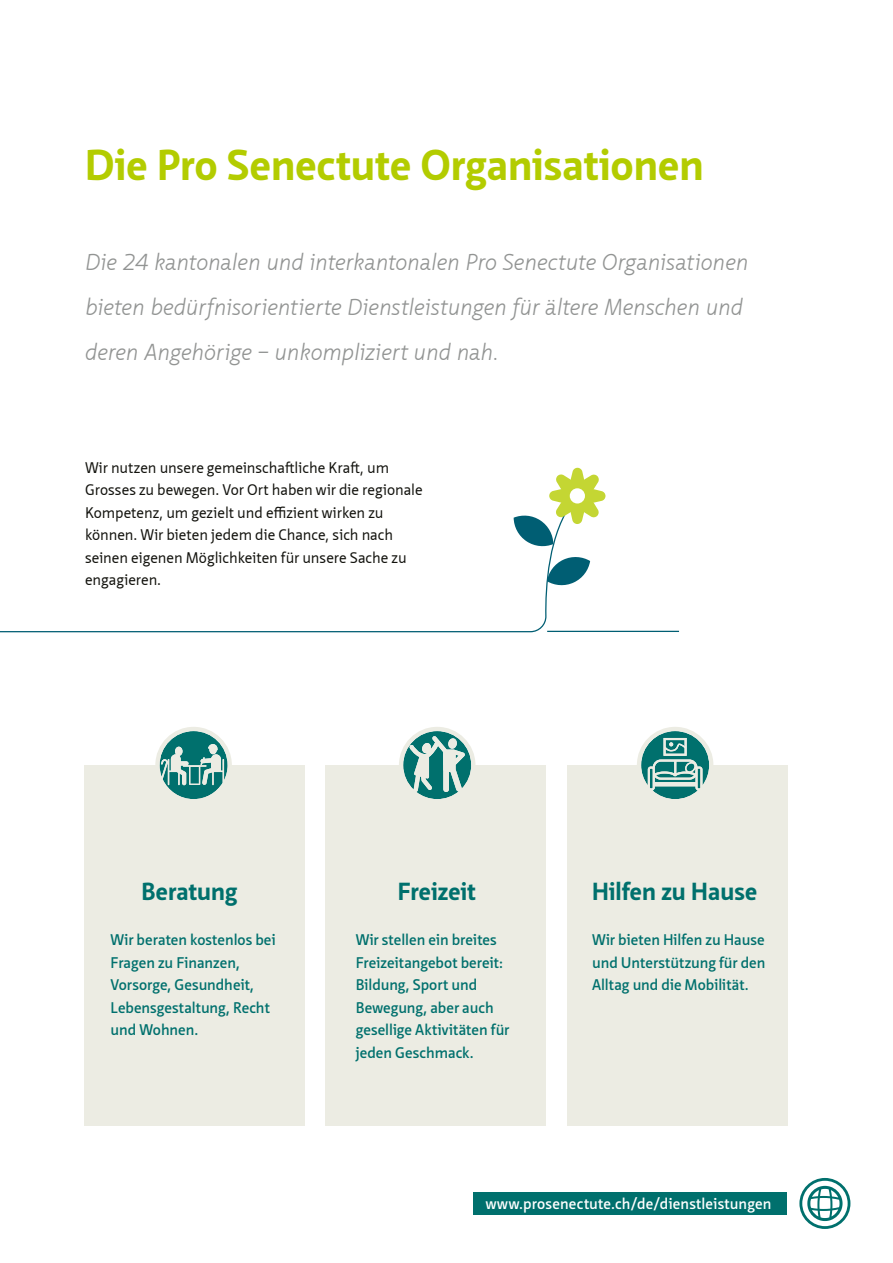
<style>
.page{position:relative;width:893px;height:1263px;background:#fff}
.page>*{position:absolute;margin:0;border:0;box-sizing:border-box;transform-origin:0 0}
.t1{font:700 42px "Neue Sans Pro";color:#b3cc00}
.t2{font:700 24px "Neue Sans Pro";letter-spacing:.005em;color:#00706d}
.t3{font:italic 300 22.5px/45px "Neue Sans Pro";letter-spacing:-.01em;color:#929493}
.t4{font:600 15px/22.5px "Neue Sans Pro";color:#00706d}
.t5{font:15px/22.5px "Neue Sans Pro";letter-spacing:-.005em;color:#12120d}
.t6{font:600 15px "Neue Sans Pro";letter-spacing:.01em;color:#fff}
</style>
<div class="page">
<svg style="left:0;top:517px;width:577px;height:116px"></svg>
<svg style="left:514px;top:468px;width:91px;height:79px"></svg>
<svg style="left:547px;top:556px;width:43px;height:31px"></svg>
<hr style="left:547px;top:631px;width:132px;height:1px;background:#005e73">
<div style="left:85px;top:765px;width:220px;height:360px;background:#ecece3"></div>
<div style="left:326px;top:765px;width:220px;height:360px;background:#ecece3"></div>
<div style="left:567px;top:765px;width:220px;height:360px;background:#ecece3"></div>
<div style="left:473px;top:1193px;width:313px;height:22px;background:#00706d"></div>
<svg style="left:637px;top:727px;width:76px;height:72px"></svg>
<svg style="left:399px;top:727px;width:76px;height:72px"></svg>
<svg style="left:155px;top:727px;width:77px;height:72px"></svg>
<svg style="left:799px;top:1178px;width:51px;height:51px"></svg>
<h1 class="t1" style="left:85px;top:138px;width:620px">Die Pro Senectute Organisationen</h1>
<h3 class="t3" style="left:85px;top:239px;width:665px">Die 24 kantonalen und interkantonalen Pro Senectute Organisationen bieten bedürfnisorientierte Dienstleistungen für ältere Menschen und deren Angehörige – unkompliziert und nah.</h3>
<p class="t5" style="left:85px;top:456px;width:339px">Wir nutzen unsere gemeinschaftliche Kraft, um Grosses zu bewegen. Vor Ort haben wir die regionale Kompetenz, um gezielt und effizient wirken zu können. Wir bieten jedem die Chance, sich nach seinen eigenen Möglichkeiten für unsere Sache zu engagieren.</p>
<h2 class="t2" style="left:142px;top:876px;width:97px">Beratung</h2>
<p class="t4" style="left:111px;top:928px;width:167px">Wir beraten kostenlos bei<br>Fragen zu Finanzen,<br>Vorsorge, Gesundheit,<br>Lebensgestaltung, Recht und Wohnen.</p>
<h2 class="t2" style="left:398px;top:876px;width:79px">Freizeit</h2>
<p class="t4" style="left:356px;top:928px;width:155px">Wir stellen ein breites<br>Freizeitangebot bereit:<br>Bildung, Sport und<br>Bewegung, aber auch gesellige Aktivitäten für jeden Geschmack.</p>
<h2 class="t2" style="left:592px;top:876px;width:167px">Hilfen zu Hause</h2>
<p class="t4" style="left:592px;top:928px;width:175px;text-align:justify">Wir bieten Hilfen zu Hause und Unterstützung für den Alltag und die Mobilität.</p>
<p class="t6" style="left:486px;top:1194px;width:287px">www.prosenectute.ch/de/dienstleistungen</p>
</div>
